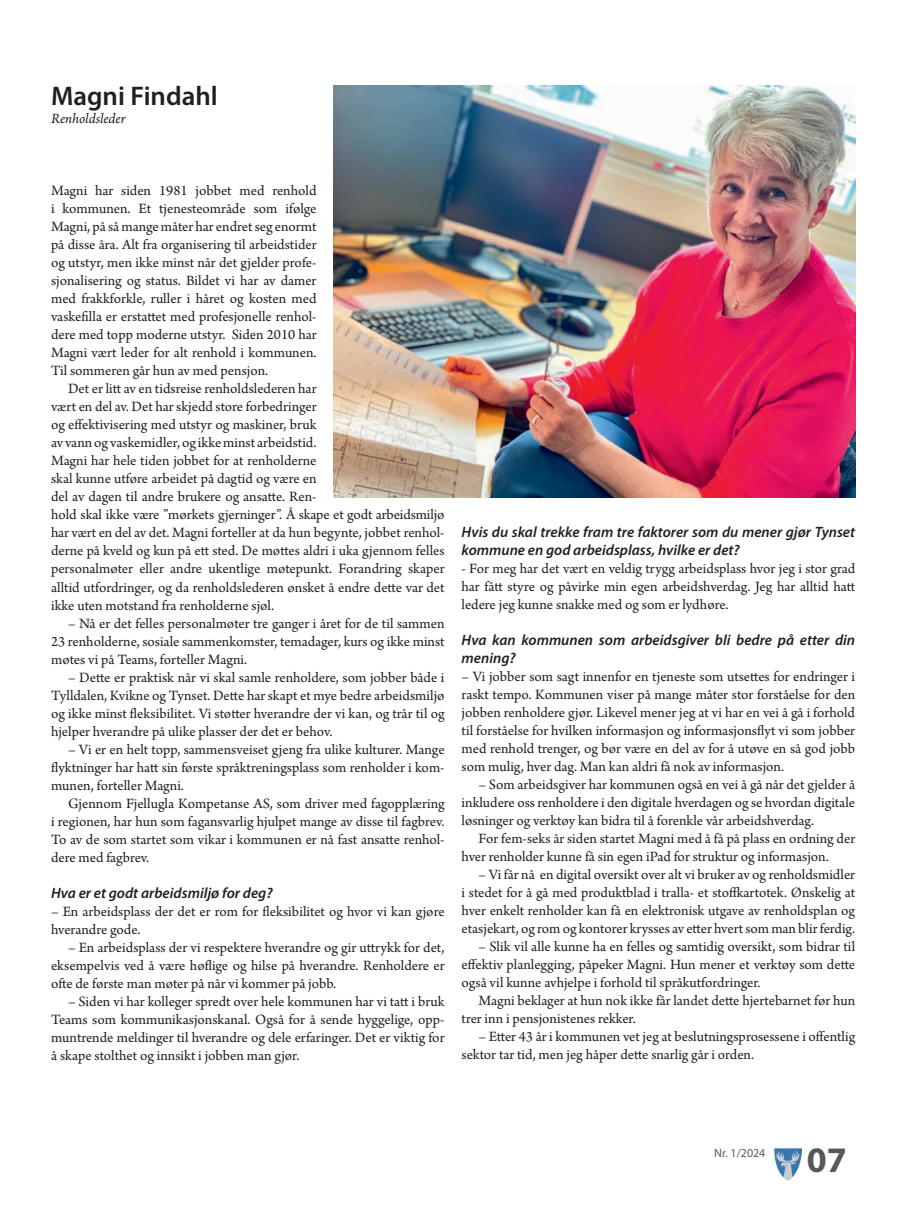
<style>
.page{position:relative;width:919px;height:1208px;background:#fff}
.page>*{position:absolute;margin:0;border:0;box-sizing:border-box;transform-origin:0 0}
.t1{font:700 36px "Myriad Pro";color:#55595c}
.Hovedtittel_KomInfo{font:600 27px "Myriad Pro";color:#231f20}
.Avsnitt_med_førstelinjeinnrykk{font:15px/18px "Arno Pro";letter-spacing:-.005em;color:#231f20;text-align:justify}
.Mellomtittel{font:italic 600 15px/18px "Myriad Pro";color:#231f20}
.t2{font:italic 15px "Arno Pro";color:#231f20}
.t3{font:12px "Myriad Pro";color:#55595c}
</style>
<div class="page">
<img style="left:774px;top:1148px;width:27px;height:32px">
<img style="left:333px;top:85px;width:522px;height:412px">
<p class="Hovedtittel_KomInfo" style="left:51px;top:79px;width:168px">Magni Findahl</p>
<p class="t2" style="left:51px;top:110px;width:76px">Renholdsleder</p>
<p class="Avsnitt_med_førstelinjeinnrykk" style="left:51px;top:183px;width:267px">Magni har siden 1981 jobbet med renhold i kommunen. Et tjenesteområde som ifølge Magni, på så mange måter har endret seg enormt på disse åra. Alt fra organisering til arbeidstider og utstyr, men ikke minst når det gjelder profe&shy;sjonalisering og status. Bildet vi har av damer med frakkforkle, ruller i håret og kosten med vaskefilla er erstattet med profesjonelle renhol&shy;dere med topp moderne utstyr. Siden 2010 har Magni vært leder for alt renhold i kommunen.<br>Til sommeren går hun av med pensjon.</p>
<p class="Avsnitt_med_førstelinjeinnrykk" style="left:51px;top:381px;width:395px;text-align:left;text-indent:17px">Det er litt av en tidsreise renholdslederen har<br>vært en del av. Det har skjedd store forbedringer<br>og effektivisering med utstyr og maskiner, bruk<br>av vann og vaskemidler, og ikke minst arbeidstid.<br>Magni har hele tiden jobbet for at renholderne<br>skal kunne utføre arbeidet på dagtid og være en<br>del av dagen til andre brukere og ansatte. Ren-<br>hold skal ikke være ”mørkets gjerninger”. Å skape et godt arbeidsmiljø har vært en del av det. Magni forteller at da hun begynte, jobbet renhol&shy;derne på kveld og kun på ett sted. De møttes aldri i uka gjennom felles personalmøter eller andre ukentlige møtepunkt. Forandring skaper alltid utfordringer, og da renholdslederen ønsket å endre dette var det ikke uten motstand fra renholderne sjøl.</p>
<p class="Avsnitt_med_førstelinjeinnrykk" style="left:51px;top:615px;width:395px;text-indent:17px">– Nå er det felles personalmøter tre ganger i året for de til sammen 23 renholderne, sosiale sammenkomster, temadager, kurs og ikke minst møtes vi på Teams, forteller Magni.</p>
<p class="Avsnitt_med_førstelinjeinnrykk" style="left:51px;top:669px;width:395px;text-indent:17px">– Dette er praktisk når vi skal samle renholdere, som jobber både i Tylldalen, Kvikne og Tynset. Dette har skapt et mye bedre arbeidsmiljø og ikke minst fleksibilitet. Vi støtter hverandre der vi kan, og trår til og hjelper hverandre på ulike plasser der det er behov.</p>
<p class="Avsnitt_med_førstelinjeinnrykk" style="left:51px;top:741px;width:395px;text-indent:17px">– Vi er en helt topp, sammensveiset gjeng fra ulike kulturer. Mange flyktninger har hatt sin første språktreningsplass som renholder i kom&shy;munen, forteller Magni.</p>
<p class="Avsnitt_med_førstelinjeinnrykk" style="left:51px;top:795px;width:395px;text-indent:17px">Gjennom Fjellugla Kompetanse AS, som driver med fagopplæring i regionen, har hun som fagansvarlig hjulpet mange av disse til fagbrev.<br>To av de som startet som vikar i kommunen er nå fast ansatte renhol&shy;dere med fagbrev.</p>
<p class="Mellomtittel" style="left:51px;top:883px;width:223px">Hva er et godt arbeidsmiljø for deg?</p>
<p class="Avsnitt_med_førstelinjeinnrykk" style="left:51px;top:903px;width:395px">– En arbeidsplass der det er rom for fleksibilitet og hvor vi kan gjøre hverandre gode.</p>
<p class="Avsnitt_med_førstelinjeinnrykk" style="left:51px;top:939px;width:395px;text-indent:17px">– En arbeidsplass der vi respektere hverandre og gir uttrykk for det, eksempelvis ved å være høflige og hilse på hverandre. Renholdere er ofte de første man møter på når vi kommer på jobb.</p>
<p class="Avsnitt_med_førstelinjeinnrykk" style="left:51px;top:993px;width:395px;text-indent:17px">– Siden vi har kolleger spredt over hele kommunen har vi tatt i bruk Teams som kommunikasjonskanal. Også for å sende hyggelige, opp&shy;muntrende meldinger til hverandre og dele erfaringer. Det er viktig for å skape stolthet og innsikt i jobben man gjør.</p>
<p class="Mellomtittel" style="left:461px;top:522px;width:395px">Hvis du skal trekke fram tre faktorer som du mener gjør Tynset kommune en god arbeidsplass, hvilke er det?</p>
<p class="Avsnitt_med_førstelinjeinnrykk" style="left:461px;top:560px;width:395px">- For meg har det vært en veldig trygg arbeidsplass hvor jeg i stor grad har fått styre og påvirke min egen arbeidshverdag. Jeg har alltid hatt ledere jeg kunne snakke med og som er lydhøre.</p>
<p class="Mellomtittel" style="left:461px;top:630px;width:395px">Hva kan kommunen som arbeidsgiver bli bedre på etter din mening?</p>
<p class="Avsnitt_med_førstelinjeinnrykk" style="left:461px;top:668px;width:395px">– Vi jobber som sagt innenfor en tjeneste som utsettes for endringer i raskt tempo. Kommunen viser på mange måter stor forståelse for den jobben renholdere gjør. Likevel mener jeg at vi har en vei å gå i forhold til forståelse for hvilken informasjon og informasjonsflyt vi som jobber med renhold trenger, og bør være en del av for å utøve en så god jobb som mulig, hver dag. Man kan aldri få nok av informasjon.</p>
<p class="Avsnitt_med_førstelinjeinnrykk" style="left:461px;top:776px;width:395px;text-indent:17px">– Som arbeidsgiver har kommunen også en vei å gå når det gjelder å inkludere oss renholdere i den digitale hverdagen og se hvordan digitale løsninger og verktøy kan bidra til å forenkle vår arbeidshverdag.</p>
<p class="Avsnitt_med_førstelinjeinnrykk" style="left:461px;top:830px;width:395px;text-indent:17px">For fem-seks år siden startet Magni med å få på plass en ordning der hver renholder kunne få sin egen iPad for struktur og informasjon.</p>
<p class="Avsnitt_med_førstelinjeinnrykk" style="left:461px;top:866px;width:395px;text-indent:17px">– Vi får nå en digital oversikt over alt vi bruker av og renholdsmidler i stedet for å gå med produktblad i tralla- et stoffkartotek. Ønskelig at hver enkelt renholder kan få en elektronisk utgave av renholdsplan og etasjekart, og rom og kontorer krysses av etter hvert som man blir ferdig.</p>
<p class="Avsnitt_med_førstelinjeinnrykk" style="left:461px;top:938px;width:395px;text-indent:17px">– Slik vil alle kunne ha en felles og samtidig oversikt, som bidrar til effektiv planlegging, påpeker Magni. Hun mener et verktøy som dette også vil kunne avhjelpe i forhold til språkutfordringer.</p>
<p class="Avsnitt_med_førstelinjeinnrykk" style="left:461px;top:992px;width:395px;text-indent:17px">Magni beklager at hun nok ikke får landet dette hjertebarnet før hun trer inn i pensjonistenes rekker.</p>
<p class="Avsnitt_med_førstelinjeinnrykk" style="left:461px;top:1028px;width:395px;text-indent:17px">– Etter 43 år i kommunen vet jeg at beslutningsprosessene i offentlig sektor tar tid, men jeg håper dette snarlig går i orden.</p>
<p class="t3" style="left:714px;top:1146px;width:53px">Nr. 1/2024</p>
<p class="t1" style="left:806px;top:1136px;width:41px">07</p>
</div>
